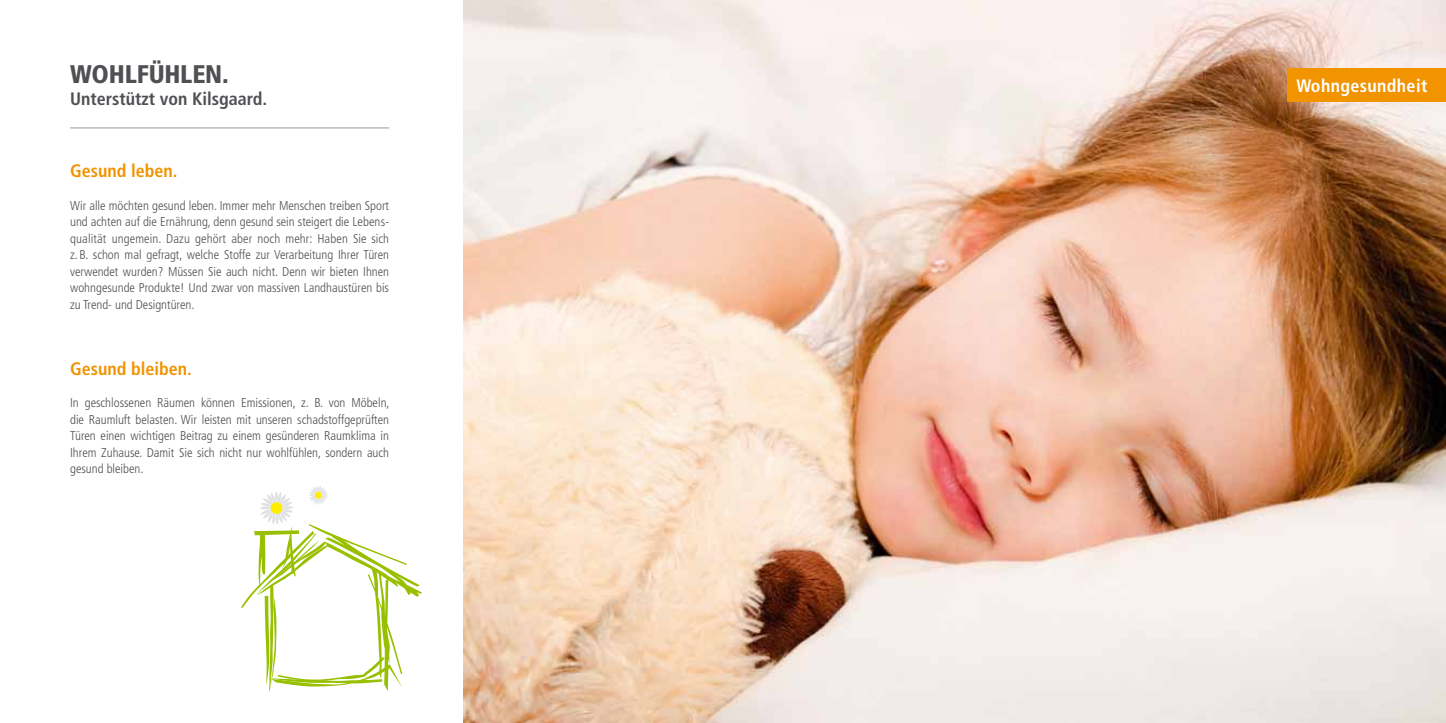
<style>
.page{position:relative;width:1446px;height:723px;background:#fff}
.page>*{position:absolute;margin:0;border:0;box-sizing:border-box;transform-origin:0 0}
.t1{font:900 condensed 25.5px "Frutiger LT Std";letter-spacing:-.01em;color:#504f53}
.t2{font:700 condensed 18px "Frutiger LT Std";color:#f29300}
.t3{font:700 condensed 18px "Frutiger LT Std";color:#504f53}
.t4{font:700 condensed 18px "Frutiger LT Std";letter-spacing:.02em;color:#fff}
.t5{font:300 condensed 12.75px/16.5px "Frutiger LT Std";color:#504f53;text-align:justify}
</style>
<div class="page">
<hr style="left:70px;top:128px;width:319px;height:1px;background:#98989c">
<svg style="left:241px;top:486px;width:181px;height:206px"></svg>
<img style="left:463px;top:0;width:983px;height:723px">
<div style="left:1287px;top:68px;width:159px;height:34px;background:#f29300"></div>
<h1 class="t1" style="left:70px;top:59px;width:160px">WOHLFÜHLEN.</h1>
<h2 class="t3" style="left:70px;top:89px;width:199px">Unterstützt von Kilsgaard.</h2>
<h2 class="t2" style="left:70px;top:160px;width:109px">Gesund leben.</h2>
<p class="t5" style="left:70px;top:197px;width:320px">Wir alle möchten gesund leben. Immer mehr Menschen treiben Sport und achten auf die Ernährung, denn gesund sein steigert die Lebens&shy;qualität ungemein. Dazu gehört aber noch mehr: Haben Sie sich z. B. schon mal gefragt, welche Stoffe zur Verarbeitung Ihrer Türen verwendet wurden? Müssen Sie auch nicht. Denn wir bieten Ihnen wohngesunde Produkte! Und zwar von massiven Landhaustüren bis zu Trend- und Designtüren.</p>
<h2 class="t2" style="left:70px;top:358px;width:123px">Gesund bleiben.</h2>
<p class="t5" style="left:70px;top:395px;width:321px">In geschlossenen Räumen können Emissionen, z. B. von Möbeln, die Raumluft belasten. Wir leisten mit unseren schadstoffgeprüften Türen einen wichtigen Beitrag zu einem gesünderen Raumklima in Ihrem Zuhause. Damit Sie sich nicht nur wohlfühlen, sondern auch gesund bleiben.</p>
<h2 class="t4" style="left:1296px;top:75px;width:132px">Wohngesundheit</h2>
</div>
